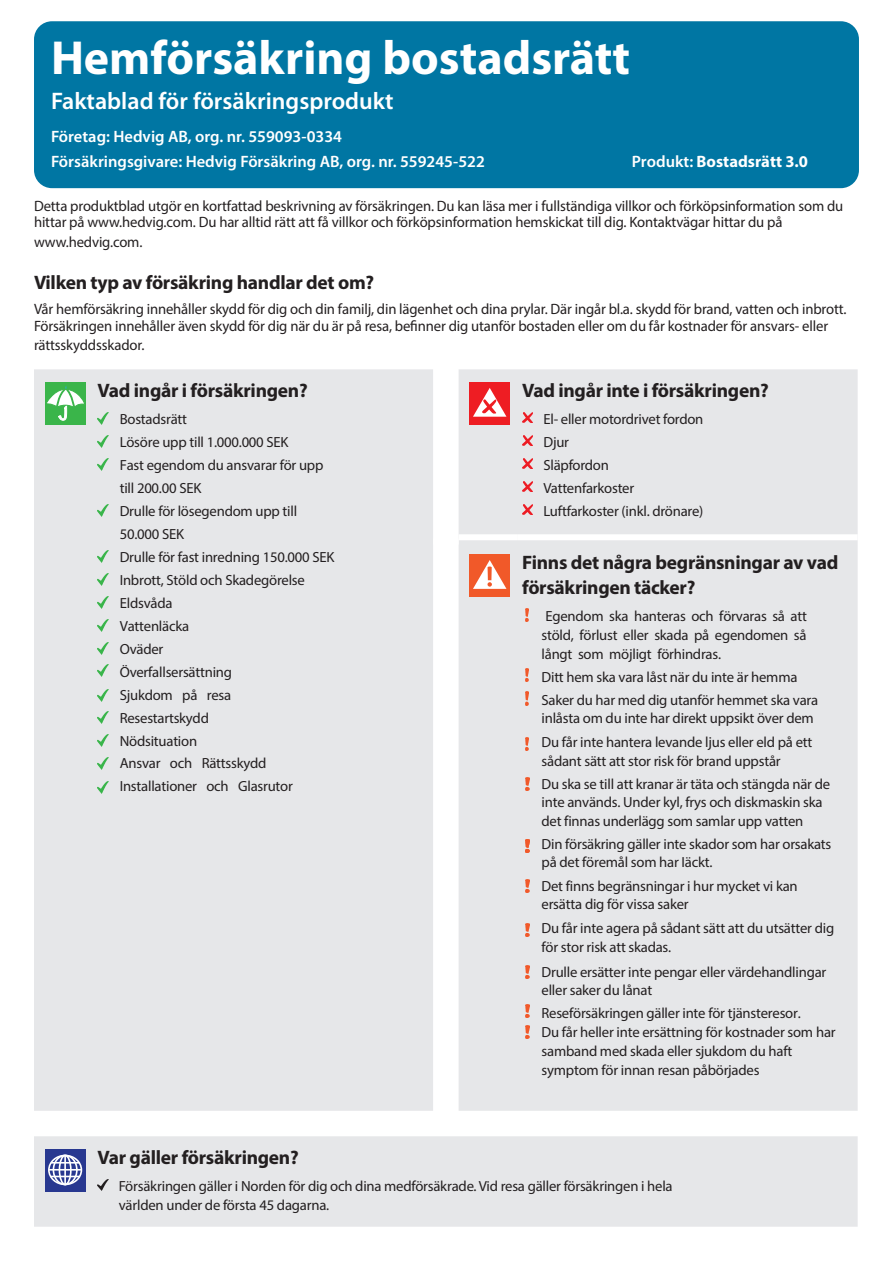
<style>
.page{position:relative;width:893px;height:1263px;background:#fff}
.page>*{position:absolute;margin:0;border:0;box-sizing:border-box;transform-origin:0 0}
.Form_title{font:700 48px "Myriad Pro";color:#fff}
.Form_sub_title{font:600 24px "Myriad Pro";color:#fff}
.Cover_subhead{font:700 19.5px/25.5px "Myriad Pro";letter-spacing:-.015em;color:#231f20}
.Company_Product_head{font:600 16.5px/25.2px "Myriad Pro";color:#fff}
.Company_Product_head-2{font:700 16.5px "Myriad Pro";color:#fff}
.Form_intro{font:15px/16.5px "Myriad Pro";letter-spacing:-.01em;color:#231f20}
.Covered_bullets{font:14.7px/23px "Myriad Pro";letter-spacing:-.015em;color:#231f20}
.s1{font-weight:600}
</style>
<div class="page">
<div style="left:34px;top:21px;width:825px;height:167px;background:#0076a3;border-radius:18px"></div>
<div style="left:34px;top:369px;width:824px;height:858px;background:#e6e7e9"></div>
<div style="left:459px;top:534px;width:59px;height:6px;background:#fff"></div>
<div style="left:518px;top:534px;width:340px;height:6px;background:#fff"></div>
<div style="left:433px;top:539px;width:26px;height:6px;background:#fff"></div>
<div style="left:45px;top:382px;width:41px;height:43px;background:#3ab54a"></div>
<svg style="left:47px;top:385px;width:37px;height:36px"></svg>
<svg style="left:98px;top:412px;width:10px;height:12px"></svg>
<svg style="left:98px;top:435px;width:10px;height:12px"></svg>
<svg style="left:98px;top:458px;width:10px;height:12px"></svg>
<svg style="left:98px;top:757px;width:10px;height:12px"></svg>
<svg style="left:98px;top:504px;width:10px;height:12px"></svg>
<svg style="left:98px;top:734px;width:10px;height:12px"></svg>
<svg style="left:98px;top:550px;width:10px;height:12px"></svg>
<svg style="left:98px;top:782px;width:10px;height:11px"></svg>
<svg style="left:98px;top:596px;width:10px;height:12px"></svg>
<svg style="left:98px;top:619px;width:10px;height:12px"></svg>
<svg style="left:98px;top:642px;width:10px;height:12px"></svg>
<div style="left:469px;top:382px;width:41px;height:43px;background:#ee1d23"></div>
<svg style="left:473px;top:388px;width:33px;height:29px"></svg>
<svg style="left:522px;top:412px;width:11px;height:11px"></svg>
<svg style="left:522px;top:435px;width:11px;height:11px"></svg>
<svg style="left:522px;top:458px;width:11px;height:11px"></svg>
<svg style="left:522px;top:481px;width:11px;height:11px"></svg>
<svg style="left:522px;top:504px;width:11px;height:11px"></svg>
<div style="left:469px;top:554px;width:41px;height:43px;background:#f15929"></div>
<svg style="left:473px;top:560px;width:33px;height:29px"></svg>
<img style="left:525px;top:608px;width:4px;height:14px">
<svg style="left:525px;top:668px;width:4px;height:13px"></svg>
<svg style="left:525px;top:692px;width:4px;height:13px"></svg>
<img style="left:525px;top:737px;width:4px;height:14px">
<svg style="left:45px;top:1149px;width:41px;height:43px"></svg>
<div style="left:48px;top:1155px;width:34px;height:30px;border:2px solid #fff;border-radius:50%"></div>
<div style="left:53px;top:1155px;width:25px;height:30px;border:2px solid #fff;border-radius:50%"></div>
<div style="left:59px;top:1155px;width:13px;height:30px;border:2px solid #fff;border-radius:50%"></div>
<hr style="left:64px;top:1155px;width:2px;height:30px;background:#fff">
<svg style="left:51px;top:1162px;width:29px;height:1px"></svg>
<svg style="left:51px;top:1176px;width:29px;height:1px"></svg>
<hr style="left:49px;top:1169px;width:32px;height:1px;background:#fff">
<svg style="left:98px;top:1179px;width:10px;height:12px"></svg>
<svg style="left:526px;top:777px;width:4px;height:13px"></svg>
<img style="left:526px;top:839px;width:4px;height:14px">
<svg style="left:526px;top:880px;width:4px;height:13px"></svg>
<svg style="left:98px;top:664px;width:11px;height:12px"></svg>
<svg style="left:98px;top:689px;width:10px;height:12px"></svg>
<svg style="left:98px;top:712px;width:10px;height:11px"></svg>
<svg style="left:98px;top:573px;width:10px;height:12px"></svg>
<img style="left:526px;top:923px;width:4px;height:14px">
<img style="left:526px;top:965px;width:4px;height:14px">
<img style="left:526px;top:1004px;width:4px;height:14px">
<img style="left:526px;top:1025px;width:4px;height:14px">
<p class="Form_title" style="left:51px;top:27px;width:581px">Hemförsäkring bostadsrätt</p>
<p class="Form_sub_title" style="left:51px;top:86px;width:344px">Faktablad för försäkringsprodukt</p>
<p class="Company_Product_head" style="left:51px;top:123px;width:435px">Företag: Hedvig AB, org. nr. 559093-0334<br>Försäkringsgivare: Hedvig Försäkring AB, org. nr. 559245-522</p>
<p class="Company_Product_head-2" style="left:632px;top:151px;width:178px"><span class="s1">Produkt:</span> Bostadsrätt 3.0</p>
<p class="Form_intro" style="left:34px;top:197px;width:811px">Detta produktblad utgör en kortfattad beskrivning av försäkringen. Du kan läsa mer i fullständiga villkor och förköpsinformation som du hittar på www.hedvig.com. Du har alltid rätt att få villkor och förköpsinformation hemskickat till dig. Kontaktvägar hittar du på</p>
<p class="Form_intro" style="left:34px;top:233px;width:110px">www.hedvig.com.</p>
<p class="Cover_subhead" style="left:34px;top:269px;width:342px">Vilken typ av försäkring handlar det om?</p>
<p class="Form_intro" style="left:34px;top:301px;width:814px">Vår hemförsäkring innehåller skydd för dig och din familj, din lägenhet och dina prylar. Där ingår bl.a. skydd för brand, vatten och inbrott.<br>Försäkringen innehåller även skydd för dig när du är på resa, befinner dig utanför bostaden eller om du får kostnader för ansvars- eller</p>
<p class="Form_intro" style="left:34px;top:337px;width:112px">rättsskyddsskador.</p>
<p class="Cover_subhead" style="left:98px;top:377px;width:212px">Vad ingår i försäkringen?</p>
<p class="Covered_bullets" style="left:120px;top:408px;width:216px">Bostadsrätt<br>Lösöre upp till 1.000.000 SEK<br>Fast egendom du ansvarar för upp till 200.00 SEK<br>Drulle för lösegendom upp till<br>50.000 SEK<br>Drulle för fast inredning 150.000 SEK<br>Inbrott, Stöld och Skadegörelse<br>Eldsvåda<br>Vattenläcka<br>Oväder<br>Överfallsersättning<br>Sjukdom på resa<br>Resestartskydd<br>Nödsituation<br>Ansvar och Rättsskydd<br>Installationer och Glasrutor</p>
<p class="Cover_subhead" style="left:522px;top:377px;width:248px">Vad ingår inte i försäkringen?</p>
<p class="Covered_bullets" style="left:543px;top:407px;width:162px">El- eller motordrivet fordon</p>
<p class="Covered_bullets" style="left:543px;top:430px;width:27px">Djur</p>
<p class="Covered_bullets" style="left:543px;top:453px;width:67px">Släpfordon</p>
<p class="Covered_bullets" style="left:543px;top:476px;width:92px">Vattenfarkoster</p>
<p class="Covered_bullets" style="left:543px;top:499px;width:161px">Luftfarkoster (inkl. drönare)</p>
<p class="Cover_subhead" style="left:522px;top:549px;width:318px">Finns det några begränsningar av vad försäkringen täcker?</p>
<p class="Covered_bullets" style="left:542px;top:606px;width:267px;line-height:18.8px;text-align:justify">Egendom ska hanteras och förvaras så att stöld, förlust eller skada på egendomen så långt som möjligt förhindras.</p>
<p class="Covered_bullets" style="left:542px;top:665px;width:278px">Ditt hem ska vara låst när du inte är hemma<br>Saker du har med dig utanför hemmet ska vara</p>
<p class="Covered_bullets" style="left:542px;top:706px;width:274px;line-height:23.5px">inlåsta om du inte har direkt uppsikt över dem<br>Du får inte hantera levande ljus eller eld på ett</p>
<p class="Covered_bullets" style="left:542px;top:749px;width:290px">sådant sätt att stor risk för brand uppstår<br>Du ska se till att kranar är täta och stängda när de</p>
<p class="Covered_bullets" style="left:542px;top:793px;width:283px;line-height:18.1px">inte används. Under kyl, frys och diskmaskin ska det finnas underlägg som samlar upp vatten</p>
<p class="Covered_bullets" style="left:542px;top:834px;width:291px;line-height:18.8px">Din försäkring gäller inte skador som har orsakats på det föremål som har Iäckt.</p>
<p class="Covered_bullets" style="left:542px;top:877px;width:258px;line-height:18.1px">Det finns begränsningar i hur mycket vi kan ersätta dig för vissa saker</p>
<p class="Covered_bullets" style="left:542px;top:919px;width:294px;line-height:18.8px">Du får inte agera på sådant sätt att du utsätter dig för stor risk att skadas.</p>
<p class="Covered_bullets" style="left:542px;top:962px;width:286px;line-height:18.8px">Drulle ersätter inte pengar eller värdehandlingar eller saker du lånat</p>
<p class="Covered_bullets" style="left:542px;top:1004px;width:296px;line-height:18.8px">Reseförsäkringen gäller inte för tjänsteresor.<br>Du får heller inte ersättning för kostnader som har samband med skada eller sjukdom du haft symptom för innan resan påbörjades</p>
<p class="Cover_subhead" style="left:98px;top:1144px;width:203px">Var gäller försäkringen?</p>
<p class="Covered_bullets" style="left:119px;top:1176px;width:555px;line-height:18.8px">Försäkringen gäller i Norden för dig och dina medförsäkrade. Vid resa gäller försäkringen i hela världen under de första 45 dagarna.</p>
</div>
